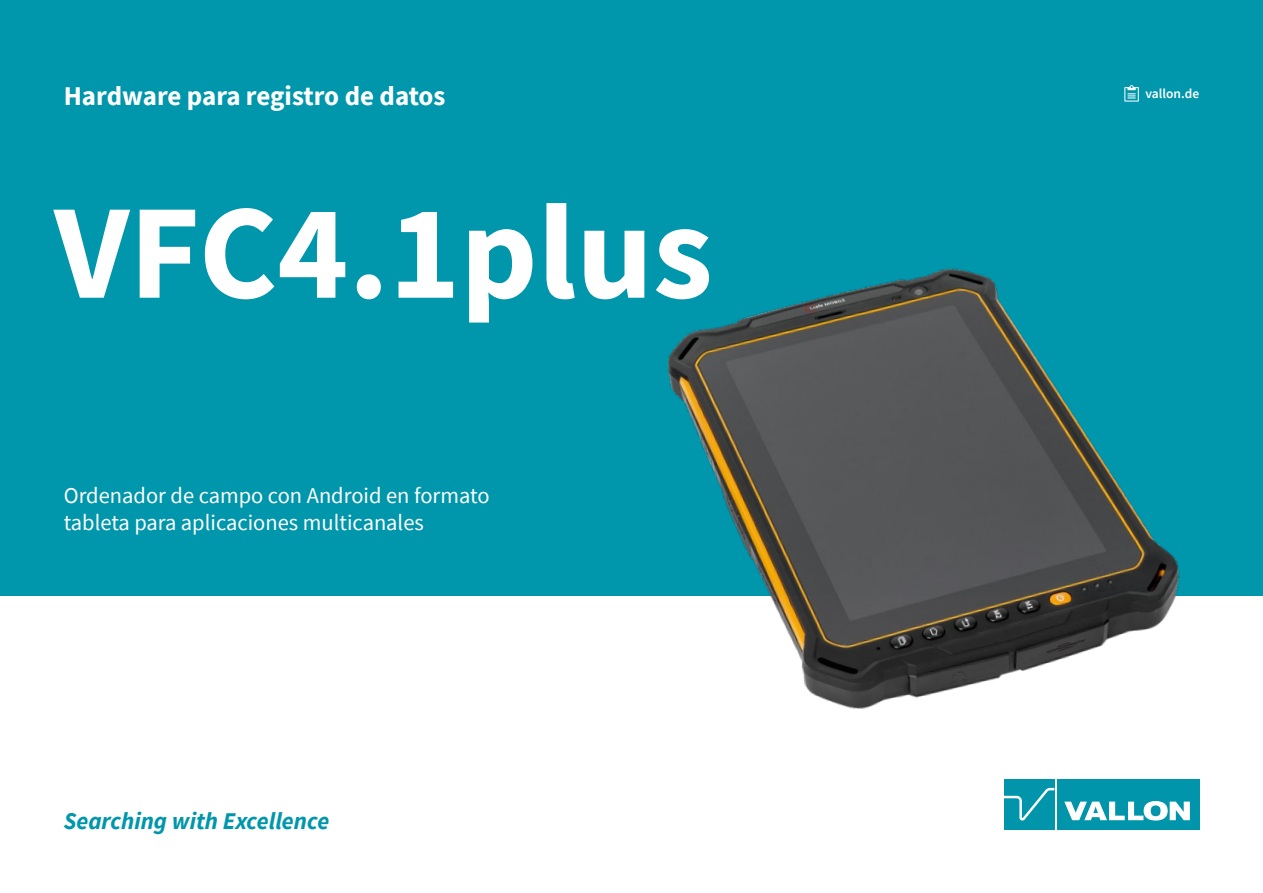
<style>
.page{position:relative;width:1263px;height:893px;background:#fff}
.page>*{position:absolute;margin:0;border:0;box-sizing:border-box;transform-origin:0 0}
.t1{font:700 135px "Source Sans Pro";color:#fff}
.t2{font:700 27px "Source Sans Pro";letter-spacing:-.005em;color:#fff}
.t3{font:italic 700 24px "Source Sans Pro";color:#0096ac}
.t4{font:22.5px/27px "Source Sans Pro";color:#fff}
.t5{font:600 13.5px "Source Sans Pro";color:#fff}
</style>
<div class="page">
<div style="left:1057px;top:779px;width:142px;height:50px;background:#0095ab"></div>
<svg style="left:1064px;top:801px;width:126px;height:19px"></svg>
<div style="left:1004px;top:779px;width:50px;height:50px;background:#0095ab"></div>
<svg style="left:1004px;top:788px;width:50px;height:32px"></svg>
<div style="left:0;top:0;width:1263px;height:595px;background:#0096ac"></div>
<svg style="left:1124px;top:85px;width:15px;height:17px"></svg>
<img style="left:668px;top:268px;width:541px;height:441px">
<p class="t2" style="left:64px;top:78px;width:383px">Hardware para registro de datos</p>
<h1 class="t1" style="left:54px;top:161px;width:660px">VFC4.1plus</h1>
<p class="t4" style="left:64px;top:482px;width:427px">Ordenador de campo con Android en formato tableta para aplicaciones multicanales</p>
<p class="t3" style="left:64px;top:805px;width:267px">Searching with Excellence</p>
<p class="t5" style="left:1145px;top:85px;width:55px">vallon.de</p>
</div>
